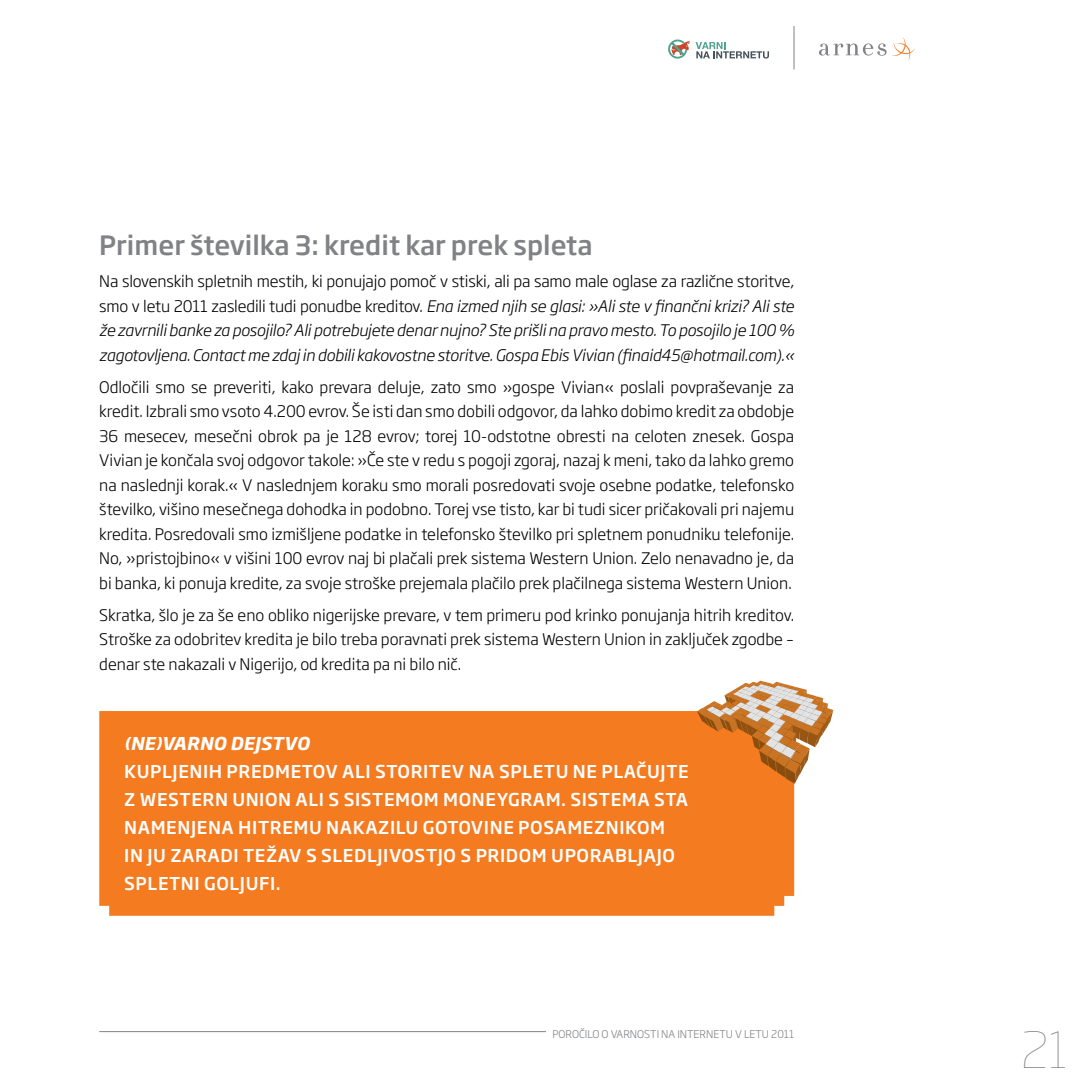
<style>
.page{position:relative;width:1092px;height:1092px;background:#fff}
.page>*{position:absolute;margin:0;border:0;box-sizing:border-box;transform-origin:0 0}
.t1{font:100 49px "Soho Gothic Pro";color:#808285}
.t2{font:500 26.25px "Soho Gothic Pro";color:#808285}
.t3{font:500 17.5px "Soho Gothic Pro";letter-spacing:.035em;color:#fff}
.t4{font:italic 700 17.5px "Soho Gothic Pro";letter-spacing:.015em;color:#fff}
.t5{font:300 15.75px/24.5px "Soho Gothic Pro";color:#000;text-align:justify}
.t6{font:italic 300 15.75px/24.5px "Soho Gothic Pro";letter-spacing:-.01em;color:#000;text-align:justify}
.t7{font:300 10.5px "Soho Gothic Pro";color:#808285}
.s1{font-style:normal}
</style>
<div class="page">
<div style="left:99px;top:711px;width:695px;height:204px;background:#f47b20"></div>
<svg style="left:697px;top:680px;width:136px;height:103px"></svg>
<svg style="left:892px;top:38px;width:22px;height:23px"></svg>
<svg style="left:819px;top:43px;width:67px;height:13px"></svg>
<hr style="left:793px;top:26px;width:1px;height:43px;background:#808285">
<hr style="left:99px;top:1031px;width:447px;height:1px;background:#808285">
<svg style="left:695px;top:42px;width:74px;height:17px"></svg>
<svg style="left:668px;top:39px;width:21px;height:20px"></svg>
<h2 class="t2" style="left:99px;top:225px;width:494px">PRIMER ŠTEVILKA 3: KREDIT KAR PREK SPLETA</h2>
<p class="t6" style="left:99px;top:268px;width:696px"><span class="s1">Na slovenskih spletnih mestih, ki ponujajo pomoč v stiski, ali pa samo male oglase za različne storitve, smo v letu 2011 zasledili tudi ponudbe kreditov.</span> Ena izmed njih se glasi: »Ali ste v finančni krizi? Ali ste že zavrnili banke za posojilo? Ali potrebujete denar nujno? Ste prišli na pravo mesto. To posojilo je 100 % zagotovljena. Contact me zdaj in dobili kakovostne storitve. Gospa Ebis Vivian (finaid45@hotmail.com).«</p>
<p class="t5" style="left:99px;top:373px;width:696px">Odločili smo se preveriti, kako prevara deluje, zato smo »gospe Vivian« poslali povpraševanje za kredit. Izbrali smo vsoto 4.200 evrov. Še isti dan smo dobili odgovor, da lahko dobimo kredit za obdobje 36 mesecev, mesečni obrok pa je 128 evrov; torej 10-odstotne obresti na celoten znesek. Gospa Vivian je končala svoj odgovor takole: »Če ste v redu s pogoji zgoraj, nazaj k meni, tako da lahko gremo na naslednji korak.« V naslednjem koraku smo morali posredovati svoje osebne podatke, telefonsko številko, višino mesečnega dohodka in podobno. Torej vse tisto, kar bi tudi sicer pričakovali pri najemu kredita. Posredovali smo izmišljene podatke in telefonsko številko pri spletnem ponudniku telefonije.<br>No, »pristojbino« v višini 100 evrov naj bi plačali prek sistema Western Union. Zelo nenavadno je, da bi banka, ki ponuja kredite, za svoje stroške prejemala plačilo prek plačilnega sistema Western Union.</p>
<p class="t5" style="left:99px;top:601px;width:696px">Skratka, šlo je za še eno obliko nigerijske prevare, v tem primeru pod krinko ponujanja hitrih kreditov.<br>Stroške za odobritev kredita je bilo treba poravnati prek sistema Western Union in zaključek zgodbe – denar ste nakazali v Nigerijo, od kredita pa ni bilo nič.</p>
<p class="t4" style="left:124px;top:729px;width:187px">(NE)VARNO DEJSTVO</p>
<p class="t3" style="left:124px;top:757px;width:66px">KUPLJENIH</p>
<p class="t3" style="left:227px;top:757px;width:13px">PRED</p>
<p class="t3" style="left:275px;top:757px;width:28px">METOV</p>
<p class="t3" style="left:342px;top:757px;width:45px">ALI STORITEV</p>
<p class="t3" style="left:468px;top:757px;width:43px">NA SPLET</p>
<p class="t3" style="left:555px;top:757px;width:123px">U NE PLAČUJTE</p>
<p class="t3" style="left:124px;top:785px;width:46px">Z WESTERN</p>
<p class="t3" style="left:232px;top:785px;width:13px">UNION</p>
<p class="t3" style="left:295px;top:785px;width:59px">ALI S SISTE</p>
<p class="t3" style="left:395px;top:785px;width:62px">MOM MONEYGR</p>
<p class="t3" style="left:533px;top:785px;width:60px">AM. SISTE</p>
<p class="t3" style="left:622px;top:785px;width:68px">MA STA</p>
<p class="t3" style="left:124px;top:813px;width:126px">NAMENJENA HITRE</p>
<p class="t3" style="left:293px;top:813px;width:154px">MU NAKAZILU GOTOVINE</p>
<p class="t3" style="left:518px;top:813px;width:13px">POS</p>
<p class="t3" style="left:554px;top:813px;width:112px">AMEZNI KOM</p>
<p class="t3" style="left:124px;top:841px;width:363px">IN JU ZARADI TEŽAV S SLEDLJIVOSTJO S PRIDO</p>
<p class="t3" style="left:532px;top:841px;width:46px">M UPOR</p>
<p class="t3" style="left:602px;top:841px;width:72px">ABLJAJO</p>
<p class="t3" style="left:124px;top:869px;width:12px">SPLETNI</p>
<p class="t3" style="left:204px;top:869px;width:78px">GOLJUFI.</p>
<p class="t7" style="left:552px;top:1026px;width:243px">POROČILO O VARNOSTI NA INTERNETU V LETU 2011</p>
<h1 class="t1" style="left:1020px;top:1011px;width:48px">21</h1>
</div>
